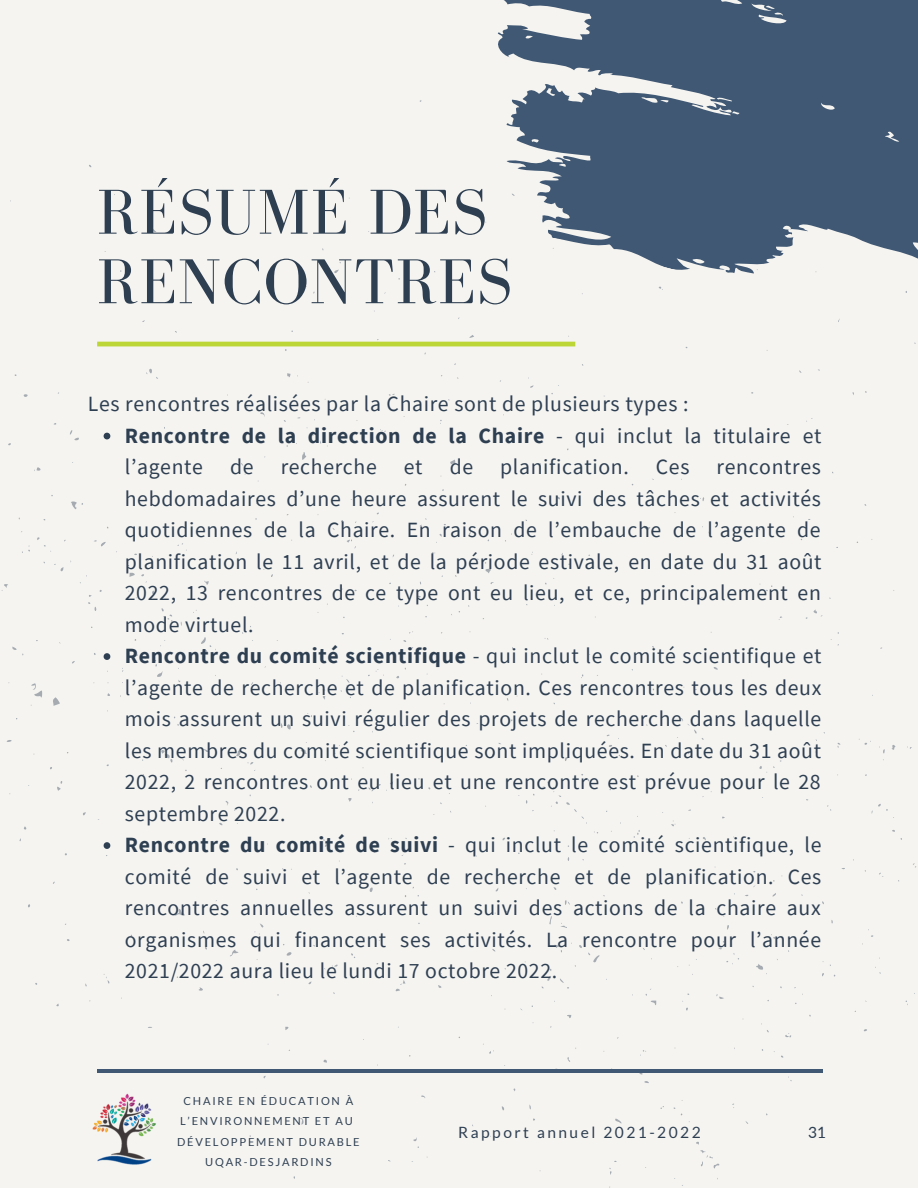
<style>
.page{position:relative;width:918px;height:1188px;background:#f5f4f1}
.page>*{position:absolute;margin:0;border:0;box-sizing:border-box;transform-origin:0 0}
.t1{font:65.25px/69.6px "Bodoni FLF";letter-spacing:.02em;color:#2e3f52}
.t2{font:21.75px/31.5px "Source Sans Pro";letter-spacing:.03em;color:#2e3f52}
.t3{font:15.6px "Lato";letter-spacing:.16em;color:#2e3f52}
.t4{font:11.1px/20.2px "Lato";letter-spacing:.16em;color:#2e3f52;text-align:center}
.s1{font-weight:700}
</style>
<div class="page">
<svg style="left:104px;top:433px;width:6px;height:6px"></svg>
<svg style="left:104px;top:653px;width:6px;height:7px"></svg>
<svg style="left:104px;top:842px;width:6px;height:7px"></svg>
<hr style="left:97px;top:342px;width:478px;height:4px;background:#bcd638">
<svg style="left:413px;top:0;width:505px;height:504px;fill:#f5f4f1"></svg>
<hr style="left:97px;top:1069px;width:726px;height:3px;background:#405873">
<img style="left:88px;top:1090px;width:77px;height:83px">
<h1 class="t1" style="left:97px;top:177px;width:417px">RÉSUMÉ DES<br>RENCONTRES</h1>
<p class="t2" style="left:88px;top:388px;width:602px">Les rencontres réalisées par la Chaire sont de plusieurs types :</p>
<p class="t2" style="left:125px;top:419px;width:698px"><span class="s1">Rencontre de la direction de la Chaire</span> - qui inclut la titulaire et l’agente de recherche et de planification. Ces rencontres hebdomadaires d’une heure assurent le suivi des tâches et activités quotidiennes de la Chaire. En raison de l’embauche de l’agente de planification le 11 avril, et de la période estivale, en date du 31 août 2022, 13 rencontres de ce type ont eu lieu, et ce, principalement en mode virtuel.<br><span class="s1">Rencontre du comité scientifique</span> - qui inclut le comité scientifique et l’agente de recherche et de planification. Ces rencontres tous les deux mois assurent un suivi régulier des projets de recherche dans laquelle les membres du comité scientifique sont impliquées. En date du 31 août 2022, 2 rencontres ont eu lieu et une rencontre est prévue pour le 28 septembre 2022.<br><span class="s1">Rencontre du comité de suivi</span> - qui inclut le comité scientifique, le comité de suivi et l’agente de recherche et de planification. Ces rencontres annuelles assurent un suivi des actions de la chaire aux organismes qui financent ses activités. La rencontre pour l’année 2021/2022 aura lieu le lundi 17 octobre 2022.</p>
<p class="t4" style="left:177px;top:1091px;width:184px">CHAIRE EN ÉDUCATION À<br>L’ENVIRONNEMENT ET AU<br>DÉVELOPPEMENT DURABLE<br>UQAR-DESJARDINS</p>
<p class="t3" style="left:458px;top:1122px;width:244px">Rapport annuel 2021-2022</p>
<p class="t3" style="left:808px;top:1123px;width:20px">31</p>
</div>
